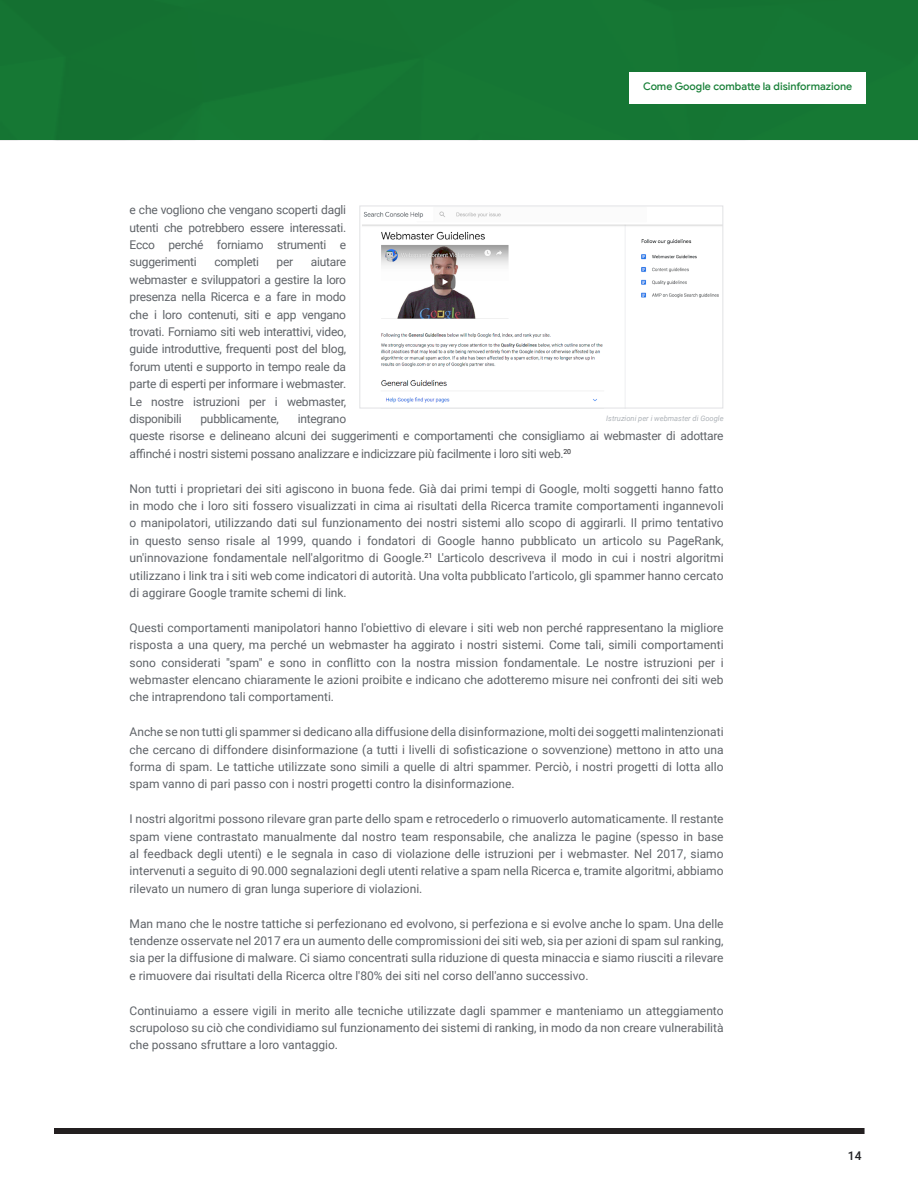
<style>
.page{position:relative;width:918px;height:1188px;background:#fff}
.page>*{position:absolute;margin:0;border:0;box-sizing:border-box;transform-origin:0 0}
.t1{font:12px/17.4px "Roboto";letter-spacing:-.02em;color:#5f6368;text-align:justify}
.t2{font:500 12px "Roboto";color:#202124}
.t3{font:500 10.5px "Google Sans";letter-spacing:-.005em;color:#188038}
.t4{font:italic 7.5px "Roboto";color:#aeb3b8}
</style>
<div class="page">
<div style="left:0;top:0;width:918px;height:140px;background:#157533"></div>
<div style="left:629px;top:72px;width:237px;height:32px;background:#fff"></div>
<div style="left:54px;top:1128px;width:811px;height:6px;background:#231f20"></div>
<img style="left:362px;top:211px;width:359px;height:195px">
<div style="left:360px;top:206px;width:363px;height:202px;border:1px solid #e1e2e4"></div>
<p class="t3" style="left:643px;top:80px;width:211px">Come Google combatte la disinformazione</p>
<p class="t1" style="left:130px;top:201px;width:218px">e che vogliono che vengano scoperti dagli utenti che potrebbero essere interessati.<br>Ecco perché forniamo strumenti e suggerimenti</p>
<p class="t1" style="left:214px;top:253px;width:46px">completi</p>
<p class="t1" style="left:277px;top:253px;width:18px">per</p>
<p class="t1" style="left:130px;top:253px;width:218px;text-indent:181px">aiutare webmaster e sviluppatori a gestire la loro presenza nella Ricerca e a fare in modo che i loro contenuti, siti e app vengano trovati. Forniamo siti web interattivi, video, guide introduttive, frequenti post del blog, forum utenti e supporto in tempo reale da parte di esperti per informare i webmaster.<br>Le nostre istruzioni per i webmaster, disponibili</p>
<p class="t1" style="left:200px;top:410px;width:80px">pubblicamente,</p>
<p class="t1" style="left:130px;top:410px;width:596px;text-align:left;text-indent:168px">integrano<br>queste risorse e delineano alcuni dei suggerimenti e comportamenti che consigliamo ai webmaster di adottare affinché i nostri sistemi possano analizzare e indicizzare più facilmente i loro siti web.<sup>20</sup></p>
<p class="t1" style="left:130px;top:479px;width:596px">Non tutti i proprietari dei siti agiscono in buona fede. Già dai primi tempi di Google, molti soggetti hanno fatto in modo che i loro siti fossero visualizzati in cima ai risultati della Ricerca tramite comportamenti ingannevoli o manipolatori, utilizzando dati sul funzionamento dei nostri sistemi allo scopo di aggirarli. Il primo tentativo in questo senso risale al 1999, quando i fondatori di Google hanno pubblicato un articolo su PageRank, un'innovazione fondamentale nell'algoritmo di Google.<sup>21</sup> L'articolo descriveva il modo in cui i nostri algoritmi utilizzano i link tra i siti web come indicatori di autorità. Una volta pubblicato l'articolo, gli spammer hanno cercato di aggirare Google tramite schemi di link.</p>
<p class="t1" style="left:130px;top:618px;width:596px">Questi comportamenti manipolatori hanno l'obiettivo di elevare i siti web non perché rappresentano la migliore risposta a una query, ma perché un webmaster ha aggirato i nostri sistemi. Come tali, simili comportamenti sono considerati "spam" e sono in conflitto con la nostra mission fondamentale. Le nostre istruzioni per i webmaster elencano chiaramente le azioni proibite e indicano che adotteremo misure nei confronti dei siti web che intraprendono tali comportamenti.</p>
<p class="t1" style="left:130px;top:723px;width:596px">Anche se non tutti gli spammer si dedicano alla diffusione della disinformazione, molti dei soggetti malintenzionati che cercano di diffondere disinformazione (a tutti i livelli di sofisticazione o sovvenzione) mettono in atto una forma di spam. Le tattiche utilizzate sono simili a quelle di altri spammer. Perciò, i nostri progetti di lotta allo spam vanno di pari passo con i nostri progetti contro la disinformazione.</p>
<p class="t1" style="left:130px;top:810px;width:596px">I nostri algoritmi possono rilevare gran parte dello spam e retrocederlo o rimuoverlo automaticamente. Il restante spam viene contrastato manualmente dal nostro team responsabile, che analizza le pagine (spesso in base al feedback degli utenti) e le segnala in caso di violazione delle istruzioni per i webmaster. Nel 2017, siamo intervenuti a seguito di 90.000 segnalazioni degli utenti relative a spam nella Ricerca e, tramite algoritmi, abbiamo rilevato un numero di gran lunga superiore di violazioni.</p>
<p class="t1" style="left:130px;top:914px;width:596px">Man mano che le nostre tattiche si perfezionano ed evolvono, si perfeziona e si evolve anche lo spam. Una delle tendenze osservate nel 2017 era un aumento delle compromissioni dei siti web, sia per azioni di spam sul ranking, sia per la diffusione di malware. Ci siamo concentrati sulla riduzione di questa minaccia e siamo riusciti a rilevare e rimuovere dai risultati della Ricerca oltre l'80% dei siti nel corso dell'anno successivo.</p>
<p class="t1" style="left:130px;top:1001px;width:596px">Continuiamo a essere vigili in merito alle tecniche utilizzate dagli spammer e manteniamo un atteggiamento scrupoloso su ciò che condividiamo sul funzionamento dei sistemi di ranking, in modo da non creare vulnerabilità che possano sfruttare a loro vantaggio.</p>
<p class="t4" style="left:606px;top:413px;width:119px">Istruzioni per i webmaster di Google</p>
<p class="t2" style="left:848px;top:1147px;width:15px">14</p>
</div>
